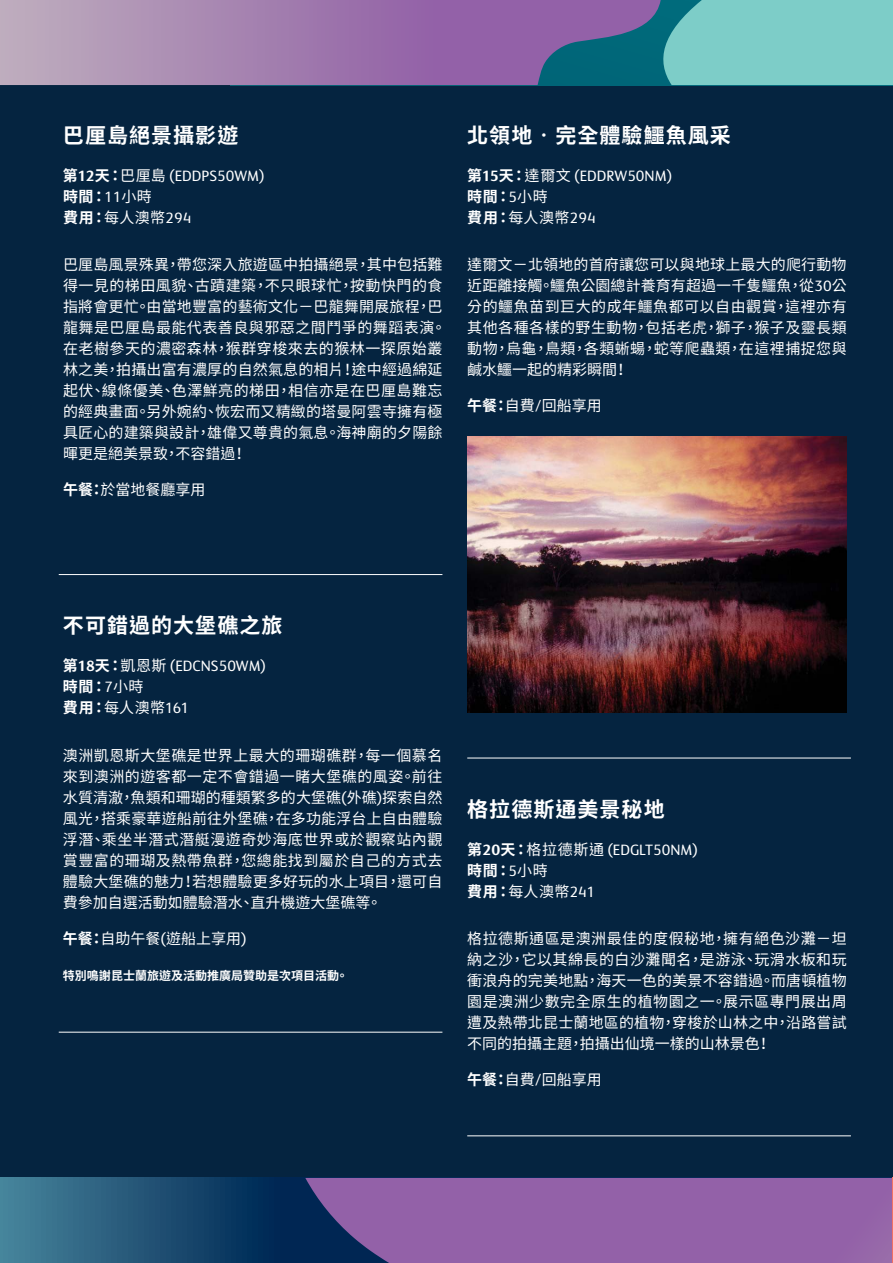
<style>
.page{position:relative;width:893px;height:1263px;background:#fff}
.page>*{position:absolute;margin:0;border:0;box-sizing:border-box;transform-origin:0 0}
.t1{font:700 21px "Source Han Sans TC";letter-spacing:.05em;color:#fff}
.t2{font:15px/21px "Source Han Sans TC";letter-spacing:.01em;color:#fff;text-align:justify}
.t3{font:15px "FS Blake";color:#fff}
.t4{font:700 15px/21px "Source Han Sans TC";letter-spacing:.04em;color:#fff}
.t5{font:700 12px "Source Han Sans TC";color:#fff}
.s1{font-family:"Source Han Sans TC";font-weight:700}
.s2{font-weight:700}
.s3{font-family:"Source Han Sans TC"}
.s4{font-family:"FS Blake";font-weight:400}
.s5{font-weight:400}
.s6{font-family:"FS Blake"}
</style>
<div class="page">
<div style="left:0;top:85px;width:893px;height:1103px;background:#052440"></div>
<hr style="left:59px;top:574px;width:383px;height:1px;background:#fff">
<hr style="left:59px;top:1032px;width:383px;height:1px;background:#fff">
<hr style="left:467px;top:758px;width:384px;height:1px;background:#fff">
<hr style="left:467px;top:1135px;width:384px;height:1px;background:#fff">
<img style="left:467px;top:437px;width:380px;height:275px">
<svg style="left:0;top:1178px;width:305px;height:85px;background:#205174"></svg>
<div style="left:305px;top:1178px;width:587px;height:85px;background:#9361a8"></div>
<svg style="left:892px;top:1178px;width:1px;height:85px"></svg>
<div style="left:661px;top:0;width:231px;height:85px;background:#7dcdc8"></div>
<svg style="left:0;top:0;width:661px;height:85px;background:#917aa9"></svg>
<svg style="left:892px;top:0;width:1px;height:85px"></svg>
<h1 class="t1" style="left:63px;top:123px;width:177px">巴厘島絕景攝影遊</h1>
<p class="t3" style="left:63px;top:165px;width:203px"><span class="s1">第</span><span class="s2">12</span><span class="s1">天：</span><span class="s3">巴厘島</span> (EDDPS50WM)</p>
<p class="t4" style="left:63px;top:186px;width:130px">時間：<span class="s4">11</span><span class="s5">小時<br></span>費用：<span class="s5">每人澳幣</span><span class="s4">294</span></p>
<p class="t2" style="left:63px;top:254px;width:385px;text-align:left">巴厘島風景殊異，帶您深入旅遊區中拍攝絕景，其中包括難得一見的梯田風貌、古蹟建築，不只眼球忙，按動快門的食指將會更忙。由當地豐富的藝術文化－巴龍舞開展旅程，巴龍舞是巴厘島最能代表善良與邪惡之間鬥爭的舞蹈表演。在老樹參天的濃密森林，猴群穿梭來去的猴林一探原始叢林之美，拍攝出富有濃厚的自然氣息的相片！途中經過綿延起伏、線條優美、色澤鮮亮的梯田，相信亦是在巴厘島難忘的經典畫面。另外婉約、恢宏而又精緻的塔曼阿雲寺擁有極具匠心的建築與設計，雄偉又尊貴的氣息。海神廟的夕陽餘暉更是絕美景致，不容錯過！</p>
<p class="t2" style="left:63px;top:479px;width:144px"><span class="s2">午餐：</span>於當地餐廳享用</p>
<h1 class="t1" style="left:467px;top:123px;width:265px">北領地•完全體驗鱷魚風采</h1>
<p class="t3" style="left:467px;top:165px;width:206px"><span class="s1">第</span><span class="s2">15</span><span class="s1">天：</span><span class="s3">達爾文</span> (EDDRW50NM)</p>
<p class="t4" style="left:467px;top:186px;width:130px">時間：<span class="s4">5</span><span class="s5">小時<br></span>費用：<span class="s5">每人澳幣</span><span class="s4">294</span></p>
<p class="t2" style="left:467px;top:254px;width:381px">達爾文－北領地的首府讓您可以與地球上最大的爬行動物近距離接觸。鱷魚公園總計養育有超過一千隻鱷魚，從<span class="s6">30</span>公分的鱷魚苗到巨大的成年鱷魚都可以自由觀賞，這裡亦有其他各種各樣的野生動物，包括老虎，獅子，猴子及靈長類動物，烏龜，鳥類，各類蜥蝪，蛇等爬蟲類，在這裡捕捉您與鹹水鱷一起的精彩瞬間！</p>
<p class="t2" style="left:467px;top:395px;width:136px"><span class="s2">午餐：</span>自費<span class="s6">/</span>回船享用</p>
<h1 class="t1" style="left:63px;top:613px;width:221px">不可錯過的大堡礁之旅</h1>
<p class="t3" style="left:63px;top:656px;width:205px"><span class="s1">第</span><span class="s2">18</span><span class="s1">天：</span><span class="s3">凱恩斯</span> (EDCNS50WM)</p>
<p class="t4" style="left:63px;top:677px;width:128px">時間：<span class="s4">7</span><span class="s5">小時<br></span>費用：<span class="s5">每人澳幣</span><span class="s4">161</span></p>
<p class="t2" style="left:63px;top:745px;width:381px">澳洲凱恩斯大堡礁是世界上最大的珊瑚礁群，每一個慕名來到澳洲的遊客都一定不會錯過一睹大堡礁的風姿。前往水質清澈，魚類和珊瑚的種類繁多的大堡礁<span class="s6">(</span>外礁<span class="s6">)</span>探索自然風光，搭乘豪華遊船前往外堡礁，在多功能浮台上自由體驗浮潛、乘坐半潛式潛艇漫遊奇妙海底世界或於觀察站內觀賞豐富的珊瑚及熱帶魚群，您總能找到屬於自己的方式去體驗大堡礁的魅力！若想體驗更多好玩的水上項目，還可自費參加自選活動如體驗潛水、直升機遊大堡礁等。</p>
<p class="t2" style="left:63px;top:928px;width:185px"><span class="s2">午餐：</span>自助午餐<span class="s6">(</span>遊船上享用<span class="s6">)</span></p>
<p class="t5" style="left:63px;top:968px;width:286px">特別鳴謝昆士蘭旅遊及活動推廣局贊助是次項目活動。</p>
<h1 class="t1" style="left:467px;top:797px;width:199px">格拉德斯通美景秘地</h1>
<p class="t3" style="left:467px;top:839px;width:232px"><span class="s1">第</span><span class="s2">20</span><span class="s1">天：</span><span class="s3">格拉德斯通</span> (EDGLT50NM)</p>
<p class="t4" style="left:467px;top:860px;width:129px">時間：<span class="s4">5</span><span class="s5">小時<br></span>費用：<span class="s5">每人澳幣</span><span class="s4">241</span></p>
<p class="t2" style="left:467px;top:928px;width:381px">格拉德斯通區是澳洲最佳的度假秘地，擁有絕色沙灘－坦納之沙，它以其綿長的白沙灘聞名，是游泳、玩滑水板和玩衝浪舟的完美地點，海天一色的美景不容錯過。而唐頓植物園是澳洲少數完全原生的植物園之一。展示區專門展出周遭及熱帶北昆士蘭地區的植物，穿梭於山林之中，沿路嘗試不同的拍攝主題，拍攝出仙境一樣的山林景色！</p>
<p class="t2" style="left:467px;top:1069px;width:136px"><span class="s2">午餐：</span>自費<span class="s6">/</span>回船享用</p>
</div>
